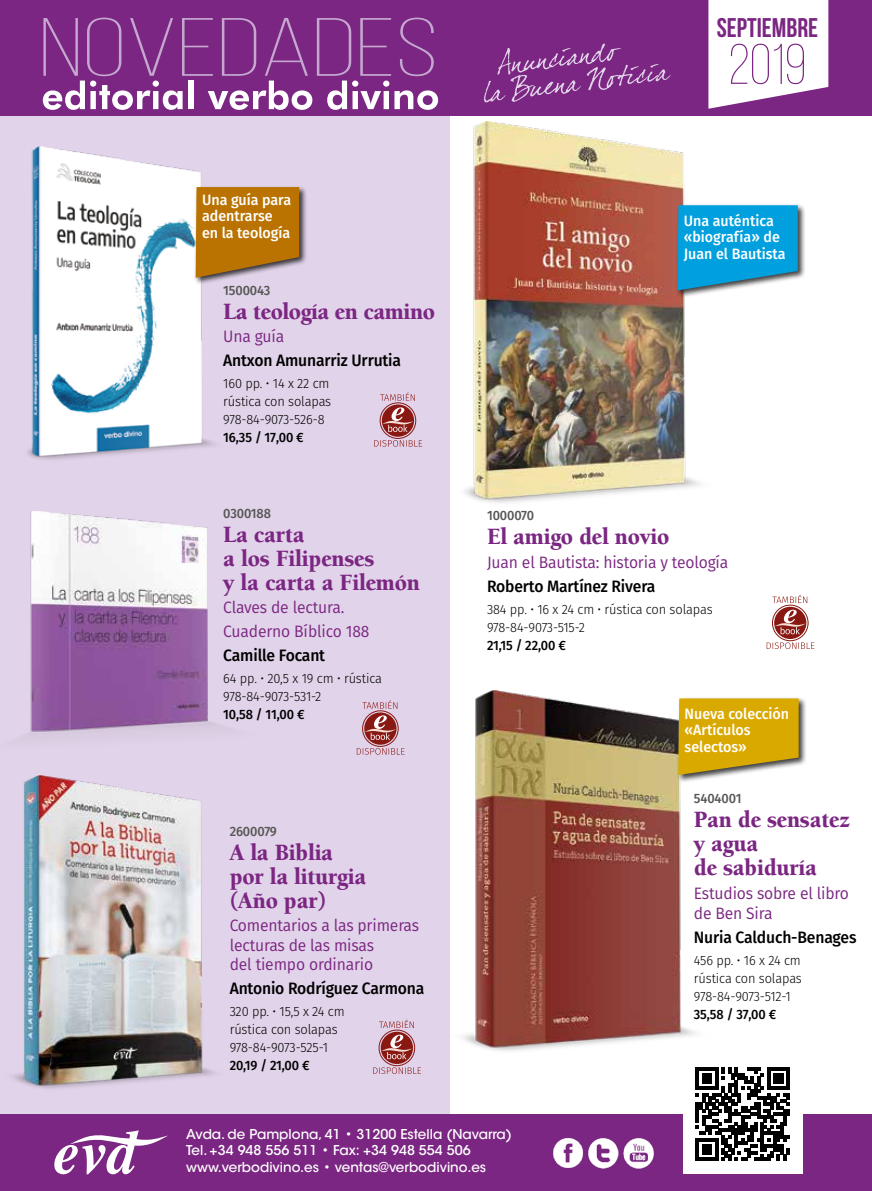
<style>
.page{position:relative;width:872px;height:1191px;background:#fff}
.page>*{position:absolute;margin:0;border:0;box-sizing:border-box;transform-origin:0 0}
.t1{font:300 82.5px "Bebas Neue";color:#c5a7cf;scale:1.4 1}
.t2{font:300 57px "Bebas Neue";color:#7b2682}
.t3{font:700 27px "Bebas Neue";color:#7b2682}
.t4{font:900 24px/24px "Berkeley";letter-spacing:-.01em;color:#7b2682;scale:.95 1}
.t5{font:16.5px/19.5px "Fira Sans";letter-spacing:-.01em;color:#7b2682;scale:.95 1}
.t6{font:500 16.5px "Fira Sans";letter-spacing:-.01em;color:#000;scale:.95 1}
.t7{font:500 15px/16.5px "Fira Sans";color:#fff;scale:.95 1}
.t8{font:300 13.5px/18px "Fira Sans";letter-spacing:-.01em;color:#000;scale:.95 1}
.t9{font:500 13.5px/16.5px "ITC Avant Garde Std";color:#fff}
.t10{font:500 13.5px "Fira Sans";letter-spacing:-.01em;color:#000;scale:.95 1}
.t11{font:500 13.5px "Fira Sans";letter-spacing:-.01em;color:#575756;scale:.95 1}
</style>
<div class="page">
<div style="left:0;top:0;width:449px;height:1114px;background:#e1d3e9"></div>
<div style="left:0;top:0;width:872px;height:116px;background:#7b2682"></div>
<div style="left:0;top:1114px;width:872px;height:77px;background:#7b2682"></div>
<svg style="left:43px;top:81px;width:140px;height:29px"></svg>
<div style="left:188px;top:81px;width:5px;height:28px;background:#fff"></div>
<svg style="left:208px;top:81px;width:104px;height:29px"></svg>
<svg style="left:327px;top:81px;width:111px;height:29px"></svg>
<img style="left:553px;top:1137px;width:101px;height:32px">
<svg style="left:54px;top:1130px;width:114px;height:45px"></svg>
<svg style="left:708px;top:0;width:120px;height:109px"></svg>
<svg style="left:484px;top:44px;width:187px;height:58px"></svg>
<img style="left:27px;top:146px;width:188px;height:314px">
<img style="left:12px;top:775px;width:203px;height:314px">
<img style="left:28px;top:511px;width:190px;height:224px">
<img style="left:449px;top:122px;width:252px;height:384px">
<div style="left:675px;top:203px;width:131px;height:95px;background:#000;opacity:.75"></div>
<svg style="left:677px;top:205px;width:121px;height:85px"></svg>
<div style="left:194px;top:185px;width:113px;height:101px;background:#000;opacity:.75"></div>
<svg style="left:196px;top:187px;width:103px;height:91px"></svg>
<svg style="left:774px;top:607px;width:32px;height:32px"></svg>
<div style="left:772px;top:605px;width:36px;height:36px;border:1px solid #891812;border-radius:50%"></div>
<svg style="left:774px;top:610px;width:32px;height:24px"></svg>
<svg style="left:772px;top:594px;width:35px;height:9px"></svg>
<svg style="left:766px;top:642px;width:48px;height:7px"></svg>
<svg style="left:382px;top:404px;width:32px;height:33px"></svg>
<div style="left:380px;top:402px;width:36px;height:37px;border:1px solid #891812;border-radius:50%"></div>
<svg style="left:382px;top:407px;width:31px;height:25px"></svg>
<svg style="left:380px;top:392px;width:35px;height:9px"></svg>
<svg style="left:374px;top:440px;width:48px;height:7px"></svg>
<div style="left:364px;top:712px;width:32px;height:32px;background:#891812;border-radius:50%"></div>
<div style="left:362px;top:710px;width:36px;height:37px;border:1px solid #891812;border-radius:50%"></div>
<svg style="left:365px;top:715px;width:31px;height:25px"></svg>
<svg style="left:362px;top:700px;width:35px;height:8px"></svg>
<svg style="left:357px;top:748px;width:47px;height:6px"></svg>
<svg style="left:381px;top:1031px;width:32px;height:33px"></svg>
<div style="left:379px;top:1029px;width:36px;height:37px;border:1px solid #891812;border-radius:50%"></div>
<svg style="left:381px;top:1034px;width:31px;height:25px"></svg>
<svg style="left:379px;top:1019px;width:35px;height:9px"></svg>
<svg style="left:373px;top:1067px;width:48px;height:7px"></svg>
<img style="left:449px;top:690px;width:247px;height:364px">
<div style="left:676px;top:696px;width:131px;height:87px;background:#000;opacity:.75"></div>
<svg style="left:678px;top:698px;width:120px;height:77px"></svg>
<div style="left:682px;top:1054px;width:120px;height:120px;background:#fff"></div>
<svg style="left:695px;top:1067px;width:94px;height:94px"></svg>
<h1 class="t1" style="left:39px;top:4px;width:287px">NOVEDADES</h1>
<p class="t7" style="left:202px;top:190px;width:95px">Una guía para adentrarse en la teología</p>
<p class="t11" style="left:223px;top:279px;width:51px">1500043</p>
<h3 class="t4" style="left:223px;top:299px;width:224px">La teología en camino</h3>
<p class="t5" style="left:223px;top:326px;width:66px">Una guía</p>
<p class="t6" style="left:223px;top:347px;width:189px">Antxon Amunarriz Urrutia</p>
<p class="t8" style="left:223px;top:374px;width:115px">160 pp. • 14 x 22 cm rústica con solapas<br>978-84-9073-526-8</p>
<p class="t10" style="left:223px;top:427px;width:86px">16,35 / 17,00 €</p>
<p class="t11" style="left:223px;top:502px;width:52px">0300188</p>
<h3 class="t4" style="left:223px;top:522px;width:208px">La carta<br>a los Filipenses<br>y la carta a Filemón</h3>
<p class="t5" style="left:223px;top:595px;width:155px;line-height:23.7px">Claves de lectura.<br>Cuaderno Bíblico 188</p>
<p class="t6" style="left:223px;top:642px;width:109px">Camille Focant</p>
<p class="t8" style="left:223px;top:669px;width:169px">64 pp. • 20,5 x 19 cm • rústica<br>978-84-9073-531-2</p>
<p class="t10" style="left:223px;top:703px;width:87px">10,58 / 11,00 €</p>
<p class="t11" style="left:230px;top:820px;width:51px">2600079</p>
<h3 class="t4" style="left:230px;top:840px;width:145px">A la Biblia por la liturgia (Año par)</h3>
<p class="t5" style="left:230px;top:915px;width:201px">Comentarios a las primeras lecturas de las misas<br>del tiempo ordinario</p>
<p class="t6" style="left:230px;top:975px;width:206px">Antonio Rodríguez Carmona</p>
<p class="t8" style="left:230px;top:1002px;width:123px">320 pp. • 15,5 x 24 cm rústica con solapas<br>978-84-9073-525-1</p>
<p class="t10" style="left:230px;top:1054px;width:86px">20,19 / 21,00 €</p>
<h3 class="t3" style="left:716px;top:13px;width:103px">SEPTIEMBRE</h3>
<h2 class="t2" style="left:728px;top:34px;width:79px">2019</h2>
<p class="t7" style="left:684px;top:211px;width:109px">Una auténtica «biografía» de<br>Juan el Bautista</p>
<p class="t11" style="left:487px;top:504px;width:51px">1000070</p>
<h3 class="t4" style="left:487px;top:525px;width:193px">El amigo del novio</h3>
<p class="t5" style="left:487px;top:552px;width:255px">Juan el Bautista: historia y teología</p>
<p class="t6" style="left:487px;top:572px;width:179px">Roberto Martínez Rivera</p>
<p class="t8" style="left:487px;top:600px;width:239px">384 pp. • 16 x 24 cm • rústica con solapas<br>978-84-9073-515-2</p>
<p class="t10" style="left:487px;top:634px;width:84px">21,15 / 22,00 €</p>
<p class="t7" style="left:684px;top:704px;width:112px">Nueva colección «Artículos selectos»</p>
<p class="t11" style="left:694px;top:788px;width:52px">5404001</p>
<h3 class="t4" style="left:694px;top:808px;width:166px">Pan de sensatez y agua<br>de sabiduría</h3>
<p class="t5" style="left:694px;top:883px;width:165px">Estudios sobre el libro de Ben Sira</p>
<p class="t6" style="left:694px;top:923px;width:173px">Nuria Calduch-Benages</p>
<p class="t8" style="left:694px;top:951px;width:115px;text-align:justify">456 pp. • 16 x 24 cm rústica con solapas 978-84-9073-512-1</p>
<p class="t10" style="left:694px;top:1003px;width:88px">35,58 / 37,00 €</p>
<p class="t9" style="left:186px;top:1125px;width:327px">Avda. de Pamplona, 41 • 31200 Estella (Navarra)<br>Tel. +34 948 556 511 • Fax: +34 948 554 506 www.verbodivino.es • ventas@verbodivino.es</p>
</div>
